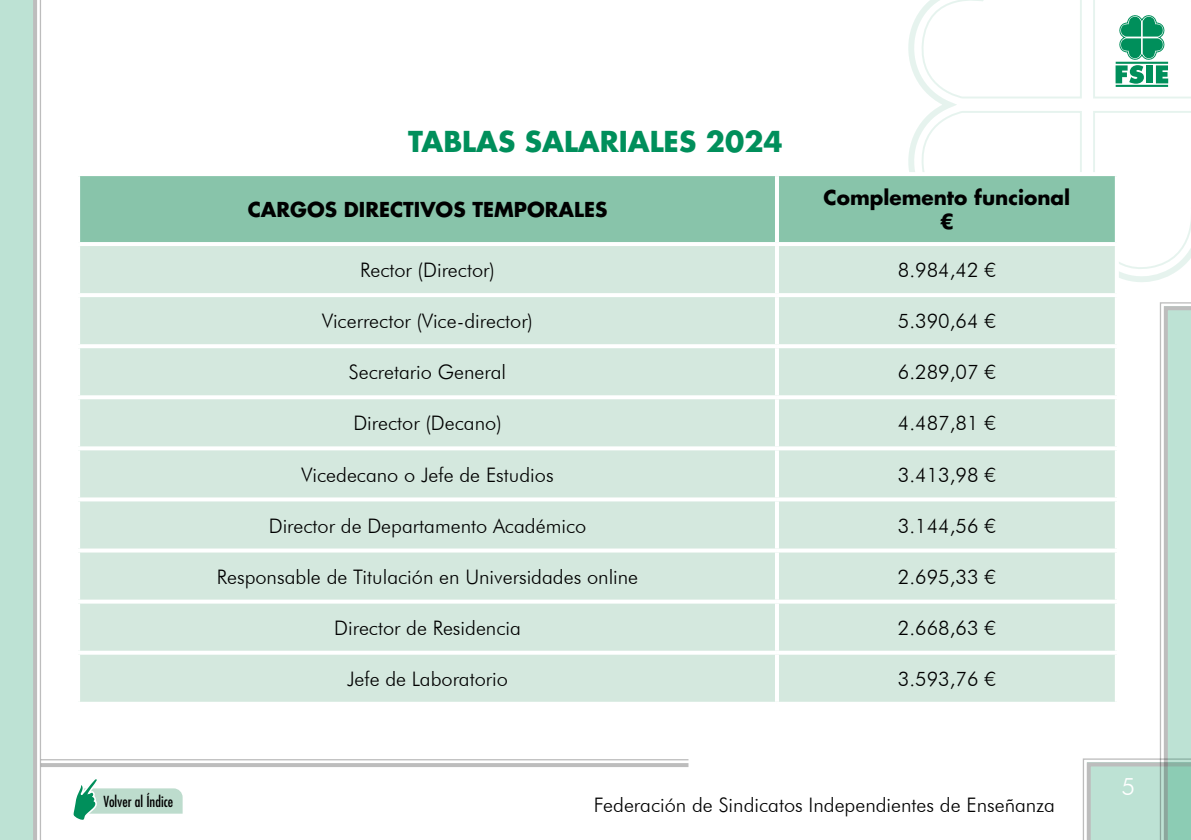
<style>
.page{position:relative;width:1191px;height:840px;background:#fff}
.page>*{position:absolute;margin:0;border:0;box-sizing:border-box;transform-origin:0 0}
.t1{font:700 28px "Futura Std";color:#008f5b}
.t2{font:300 24px "Futura BT";color:#fff}
.t3{font:300 20px "Futura BT";color:#000}
.t4{font:700 20px/24px "Futura Std";color:#000;text-align:center}
.t5{font:condensed 14.8px "Futura Std";color:#000}
</style>
<div class="page">
<svg style="left:0;top:0;width:42px;height:839px;background:#c0ded2"></svg>
<svg style="left:1082px;top:302px;width:109px;height:537px"></svg>
<hr style="left:41px;top:758px;width:647px;height:2px;background:#000">
<svg style="left:41px;top:762px;width:647px;height:4px;fill:#bdbdbd"></svg>
<svg style="left:908px;top:0;width:283px;height:282px"></svg>
<hr style="left:1115px;top:85px;width:53px;height:2px;background:#008f5b">
<svg style="left:1115px;top:13px;width:53px;height:71px"></svg>
<svg style="left:73px;top:779px;width:110px;height:41px"></svg>
<div style="left:80px;top:176px;width:1034px;height:66px;background:#88c4aa"></div>
<div style="left:80px;top:246px;width:1034px;height:455px;background:#d4e8de"></div>
<hr style="left:777px;top:172px;width:341px;height:4px;background:#fff">
<hr style="left:775px;top:176px;width:4px;height:66px;background:#fff">
<svg style="left:1114px;top:176px;width:4px;height:66px"></svg>
<hr style="left:777px;top:242px;width:341px;height:4px;background:#fff">
<hr style="left:775px;top:246px;width:4px;height:47px;background:#fff">
<svg style="left:1114px;top:246px;width:4px;height:47px"></svg>
<hr style="left:76px;top:293px;width:701px;height:4px;background:#fff">
<hr style="left:777px;top:293px;width:341px;height:4px;background:#fff">
<hr style="left:775px;top:297px;width:4px;height:47px;background:#fff">
<svg style="left:1114px;top:297px;width:4px;height:47px"></svg>
<hr style="left:76px;top:344px;width:701px;height:4px;background:#fff">
<hr style="left:777px;top:344px;width:341px;height:4px;background:#fff">
<hr style="left:775px;top:348px;width:4px;height:47px;background:#fff">
<svg style="left:1114px;top:348px;width:4px;height:47px"></svg>
<svg style="left:80px;top:395px;width:697px;height:4px"></svg>
<svg style="left:777px;top:395px;width:341px;height:4px"></svg>
<hr style="left:775px;top:399px;width:4px;height:47px;background:#fff">
<svg style="left:1114px;top:399px;width:4px;height:47px"></svg>
<svg style="left:79px;top:446px;width:698px;height:4px"></svg>
<svg style="left:777px;top:446px;width:341px;height:4px"></svg>
<hr style="left:775px;top:450px;width:4px;height:47px;background:#fff">
<svg style="left:1114px;top:450px;width:4px;height:47px"></svg>
<svg style="left:78px;top:497px;width:699px;height:4px"></svg>
<svg style="left:777px;top:497px;width:341px;height:4px"></svg>
<hr style="left:775px;top:501px;width:4px;height:47px;background:#fff">
<svg style="left:1114px;top:501px;width:4px;height:47px"></svg>
<svg style="left:78px;top:548px;width:699px;height:4px"></svg>
<svg style="left:777px;top:548px;width:341px;height:4px"></svg>
<hr style="left:775px;top:552px;width:4px;height:47px;background:#fff">
<svg style="left:1114px;top:552px;width:4px;height:47px"></svg>
<svg style="left:79px;top:599px;width:698px;height:4px"></svg>
<svg style="left:777px;top:599px;width:341px;height:4px"></svg>
<hr style="left:775px;top:603px;width:4px;height:47px;background:#fff">
<svg style="left:1114px;top:603px;width:4px;height:47px"></svg>
<svg style="left:80px;top:650px;width:697px;height:4px"></svg>
<svg style="left:777px;top:650px;width:341px;height:4px"></svg>
<hr style="left:775px;top:654px;width:4px;height:47px;background:#fff">
<svg style="left:1114px;top:654px;width:4px;height:47px"></svg>
<svg style="left:80px;top:701px;width:695px;height:1px"></svg>
<svg style="left:779px;top:701px;width:339px;height:4px"></svg>
<p class="t5" style="left:104px;top:792px;width:71px">Volver al Índice</p>
<h1 class="t1" style="left:408px;top:123px;width:376px">TABLAS SALARIALES 2024</h1>
<p class="t4" style="left:248px;top:197px;width:361px">CARGOS DIRECTIVOS TEMPORALES</p>
<p class="t4" style="left:823px;top:185px;width:248px">Complemento funcional €</p>
<p class="t3" style="left:360px;top:258px;width:136px">Rector (Director)</p>
<p class="t3" style="left:898px;top:258px;width:99px">8.984,42 €</p>
<p class="t3" style="left:322px;top:309px;width:213px">Vicerrector (Vice-director)</p>
<p class="t3" style="left:898px;top:309px;width:99px">5.390,64 €</p>
<p class="t3" style="left:349px;top:360px;width:159px">Secretario General</p>
<p class="t3" style="left:898px;top:360px;width:99px">6.289,07 €</p>
<p class="t3" style="left:353px;top:411px;width:150px">Director (Decano)</p>
<p class="t3" style="left:898px;top:411px;width:99px">4.487,81 €</p>
<p class="t3" style="left:301px;top:462px;width:254px">Vicedecano o Jefe de Estudios</p>
<p class="t3" style="left:898px;top:462px;width:99px">3.413,98 €</p>
<p class="t3" style="left:269px;top:513px;width:319px">Director de Departamento Académico</p>
<p class="t3" style="left:898px;top:513px;width:99px">3.144,56 €</p>
<p class="t3" style="left:217px;top:564px;width:423px">Responsable de Titulación en Universidades online</p>
<p class="t3" style="left:898px;top:564px;width:99px">2.695,33 €</p>
<p class="t3" style="left:334px;top:615px;width:188px">Director de Residencia</p>
<p class="t3" style="left:898px;top:615px;width:99px">2.668,63 €</p>
<p class="t3" style="left:347px;top:666px;width:162px">Jefe de Laboratorio</p>
<p class="t3" style="left:898px;top:666px;width:99px">3.593,76 €</p>
<p class="t3" style="left:594px;top:792px;width:462px">Federación de Sindicatos Independientes de Enseñanza</p>
<p class="t2" style="left:1121px;top:771px;width:15px">5</p>
</div>
